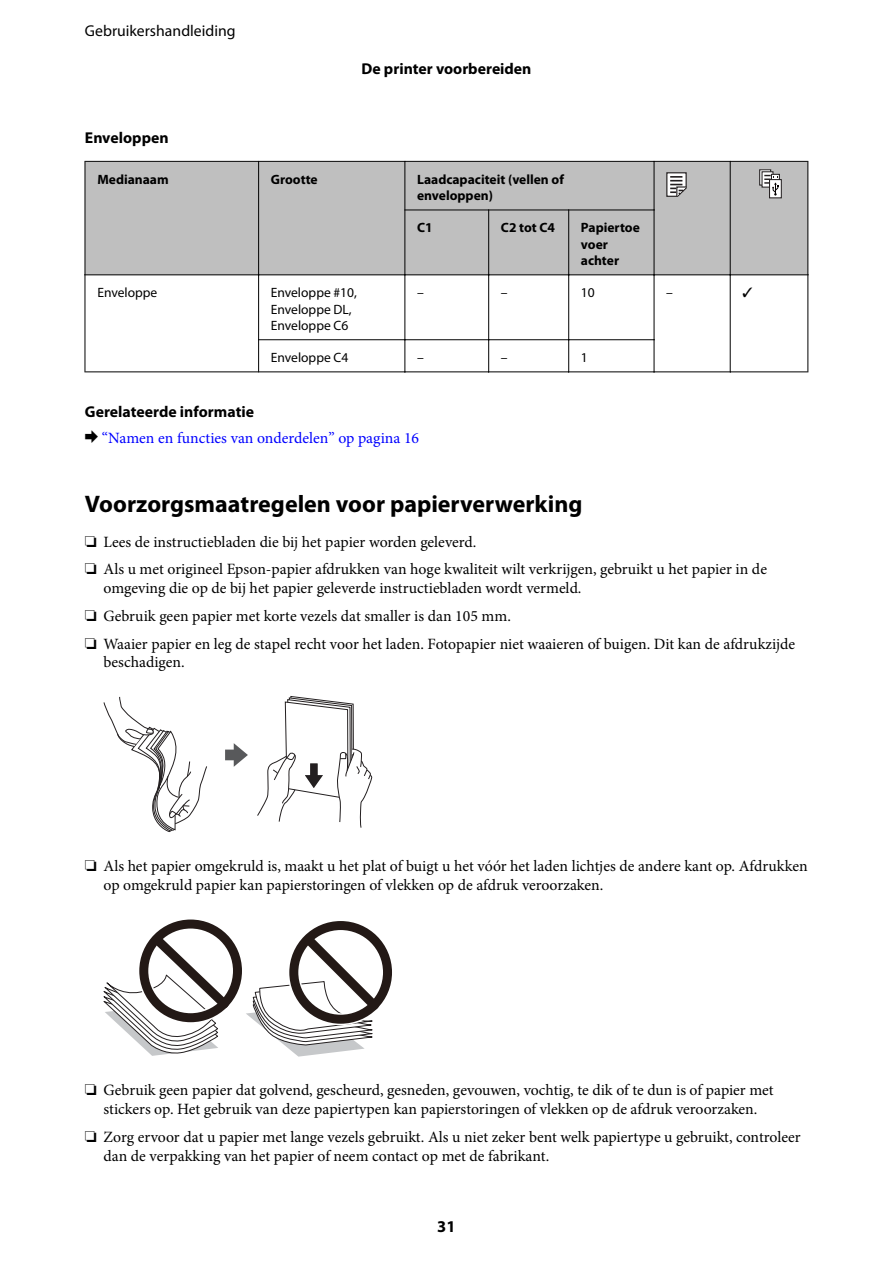
<style>
.page{position:relative;width:893px;height:1263px;background:#fff}
.page>*{position:absolute;margin:0;border:0;box-sizing:border-box;transform-origin:0 0}
.t1{font:700 24px "Myriad Pro";color:#000}
.t2{font:700 16.5px "Myriad Pro";color:#000}
.t3{font:15.75px/27.8px "Minion Pro";color:#000}
.t4{font:700 15.75px "Myriad Pro";color:#000}
.t5{font:15.75px "Minion Pro";color:#00f}
.t6{font:15.75px "Myriad Pro";color:#000}
.t7{font:700 13.5px/16.5px "Myriad Pro";color:#000}
.t8{font:13.5px/16.5px "Myriad Pro";letter-spacing:-.005em;color:#000}
.s1{font-family:"TP.Publication.Group.Icons 3 AA";color:#000}
</style>
<div class="page">
<div style="left:85px;top:162px;width:173px;height:113px;background:#bfbfbf"></div>
<div style="left:259px;top:162px;width:146px;height:113px;background:#bfbfbf"></div>
<div style="left:405px;top:162px;width:249px;height:48px;background:#bfbfbf"></div>
<div style="left:654px;top:162px;width:76px;height:113px;background:#bfbfbf"></div>
<svg style="left:666px;top:172px;width:21px;height:25px"></svg>
<div style="left:730px;top:162px;width:77px;height:113px;background:#bfbfbf"></div>
<div style="left:759px;top:169px;width:12px;height:17px;border:1px solid #231f20"></div>
<svg style="left:761px;top:171px;width:12px;height:17px"></svg>
<svg style="left:771px;top:174px;width:9px;height:5px"></svg>
<div style="left:769px;top:179px;width:13px;height:19px;background:#fff;border:1px solid #231f20"></div>
<svg style="left:764px;top:175px;width:15px;height:21px"></svg>
<div style="left:405px;top:210px;width:83px;height:65px;background:#bfbfbf"></div>
<div style="left:489px;top:210px;width:79px;height:65px;background:#bfbfbf"></div>
<div style="left:569px;top:210px;width:85px;height:65px;background:#bfbfbf"></div>
<hr style="left:85px;top:161px;width:174px;height:1px;background:#000">
<hr style="left:258px;top:161px;width:1px;height:114px;background:#000">
<hr style="left:85px;top:275px;width:174px;height:1px;background:#000">
<hr style="left:85px;top:161px;width:1px;height:114px;background:#000">
<hr style="left:259px;top:161px;width:146px;height:1px;background:#000">
<hr style="left:405px;top:161px;width:1px;height:114px;background:#000">
<hr style="left:258px;top:275px;width:147px;height:1px;background:#000">
<hr style="left:405px;top:161px;width:249px;height:1px;background:#000">
<hr style="left:654px;top:161px;width:1px;height:49px;background:#000">
<hr style="left:405px;top:210px;width:249px;height:1px;background:#000">
<hr style="left:654px;top:161px;width:76px;height:1px;background:#000">
<hr style="left:730px;top:161px;width:1px;height:114px;background:#000">
<hr style="left:654px;top:275px;width:76px;height:1px;background:#000">
<hr style="left:730px;top:161px;width:78px;height:1px;background:#000">
<hr style="left:807px;top:161px;width:1px;height:114px;background:#000">
<hr style="left:730px;top:275px;width:78px;height:1px;background:#000">
<hr style="left:488px;top:210px;width:1px;height:65px;background:#000">
<hr style="left:405px;top:275px;width:84px;height:1px;background:#000">
<hr style="left:568px;top:210px;width:1px;height:65px;background:#000">
<hr style="left:488px;top:275px;width:81px;height:1px;background:#000">
<hr style="left:654px;top:210px;width:1px;height:65px;background:#000">
<hr style="left:568px;top:275px;width:86px;height:1px;background:#000">
<hr style="left:258px;top:275px;width:1px;height:97px;background:#000">
<hr style="left:85px;top:371px;width:174px;height:1px;background:#000">
<hr style="left:85px;top:275px;width:1px;height:97px;background:#000">
<hr style="left:405px;top:275px;width:1px;height:65px;background:#000">
<hr style="left:258px;top:339px;width:147px;height:1px;background:#000">
<hr style="left:488px;top:275px;width:1px;height:65px;background:#000">
<hr style="left:405px;top:339px;width:84px;height:1px;background:#000">
<hr style="left:568px;top:275px;width:1px;height:65px;background:#000">
<hr style="left:488px;top:339px;width:81px;height:1px;background:#000">
<hr style="left:654px;top:275px;width:1px;height:65px;background:#000">
<hr style="left:568px;top:339px;width:86px;height:1px;background:#000">
<hr style="left:730px;top:275px;width:1px;height:97px;background:#000">
<hr style="left:654px;top:371px;width:76px;height:1px;background:#000">
<hr style="left:807px;top:275px;width:1px;height:97px;background:#000">
<hr style="left:730px;top:371px;width:78px;height:1px;background:#000">
<hr style="left:405px;top:339px;width:1px;height:33px;background:#000">
<hr style="left:259px;top:371px;width:146px;height:1px;background:#000">
<hr style="left:488px;top:339px;width:1px;height:33px;background:#000">
<hr style="left:405px;top:371px;width:84px;height:1px;background:#000">
<hr style="left:568px;top:339px;width:1px;height:33px;background:#000">
<hr style="left:489px;top:371px;width:80px;height:1px;background:#000">
<hr style="left:654px;top:340px;width:1px;height:32px;background:#000">
<hr style="left:569px;top:371px;width:85px;height:1px;background:#000">
<svg style="left:103px;top:696px;width:288px;height:361px"></svg>
<p class="t6" style="left:85px;top:25px;width:152px">Gebruikershandleiding</p>
<p class="t4" style="left:361px;top:63px;width:171px">De printer voorbereiden</p>
<p class="t4" style="left:85px;top:132px;width:85px">Enveloppen</p>
<p class="t7" style="left:97px;top:172px;width:73px">Medianaam</p>
<p class="t7" style="left:271px;top:172px;width:48px">Grootte</p>
<p class="t7" style="left:417px;top:172px;width:148px">Laadcapaciteit (vellen of enveloppen)</p>
<p class="t7" style="left:417px;top:221px;width:17px">C1</p>
<p class="t7" style="left:501px;top:221px;width:56px">C2 tot C4</p>
<p class="t7" style="left:581px;top:221px;width:60px">Papiertoe voer achter</p>
<p class="t8" style="left:97px;top:285px;width:61px">Enveloppe</p>
<p class="t8" style="left:271px;top:285px;width:87px">Enveloppe #10,<br>Enveloppe DL,<br>Enveloppe C6</p>
<p class="t8" style="left:417px;top:285px;width:8px">–</p>
<p class="t8" style="left:501px;top:285px;width:8px">–</p>
<p class="t8" style="left:581px;top:285px;width:15px">10</p>
<p class="t8" style="left:666px;top:285px;width:8px">–</p>
<p class="t8" style="left:271px;top:350px;width:79px">Enveloppe C4</p>
<p class="t8" style="left:417px;top:350px;width:8px">–</p>
<p class="t8" style="left:501px;top:350px;width:8px">–</p>
<p class="t8" style="left:581px;top:350px;width:8px">1</p>
<p class="t4" style="left:85px;top:406px;width:171px">Gerelateerde informatie</p>
<p class="t5" style="left:85px;top:432px;width:336px"><span class="s1">&amp;</span> “Namen en functies van onderdelen” op pagina 16</p>
<h1 class="t1" style="left:85px;top:495px;width:499px">Voorzorgsmaatregelen voor papierverwerking</h1>
<p class="t3" style="left:85px;top:529px;width:683px">❏ Lees de instructiebladen die bij het papier worden geleverd.<br>❏ Als u met origineel Epson-papier afdrukken van hoge kwaliteit wilt verkrijgen, gebruikt u het papier in de</p>
<p class="t3" style="left:85px;top:576px;width:712px;text-indent:19px">omgeving die op de bij het papier geleverde instructiebladen wordt vermeld.<br>❏ Gebruik geen papier met korte vezels dat smaller is dan 105 mm.<br>❏ Waaier papier en leg de stapel recht voor het laden. Fotopapier niet waaieren of buigen. Dit kan de afdrukzijde</p>
<p class="t3" style="left:104px;top:650px;width:83px">beschadigen.</p>
<p class="t3" style="left:104px;top:858px;width:706px;line-height:18.8px;text-indent:-19px">❏ Als het papier omgekruld is, maakt u het plat of buigt u het vóór het laden lichtjes de andere kant op. Afdrukken op omgekruld papier kan papierstoringen of vlekken op de afdruk veroorzaken.</p>
<p class="t3" style="left:85px;top:1082px;width:690px;line-height:18.8px;text-align:center">❏ Gebruik geen papier dat golvend, gescheurd, gesneden, gevouwen, vochtig, te dik of te dun is of papier met stickers op. Het gebruik van deze papiertypen kan papierstoringen of vlekken op de afdruk veroorzaken.</p>
<p class="t3" style="left:104px;top:1129px;width:699px;line-height:18.8px;text-indent:-19px">❏ Zorg ervoor dat u papier met lange vezels gebruikt. Als u niet zeker bent welk papiertype u gebruikt, controleer dan de verpakking van het papier of neem contact op met de fabrikant.</p>
<p class="t2" style="left:437px;top:1220px;width:20px">31</p>
</div>
